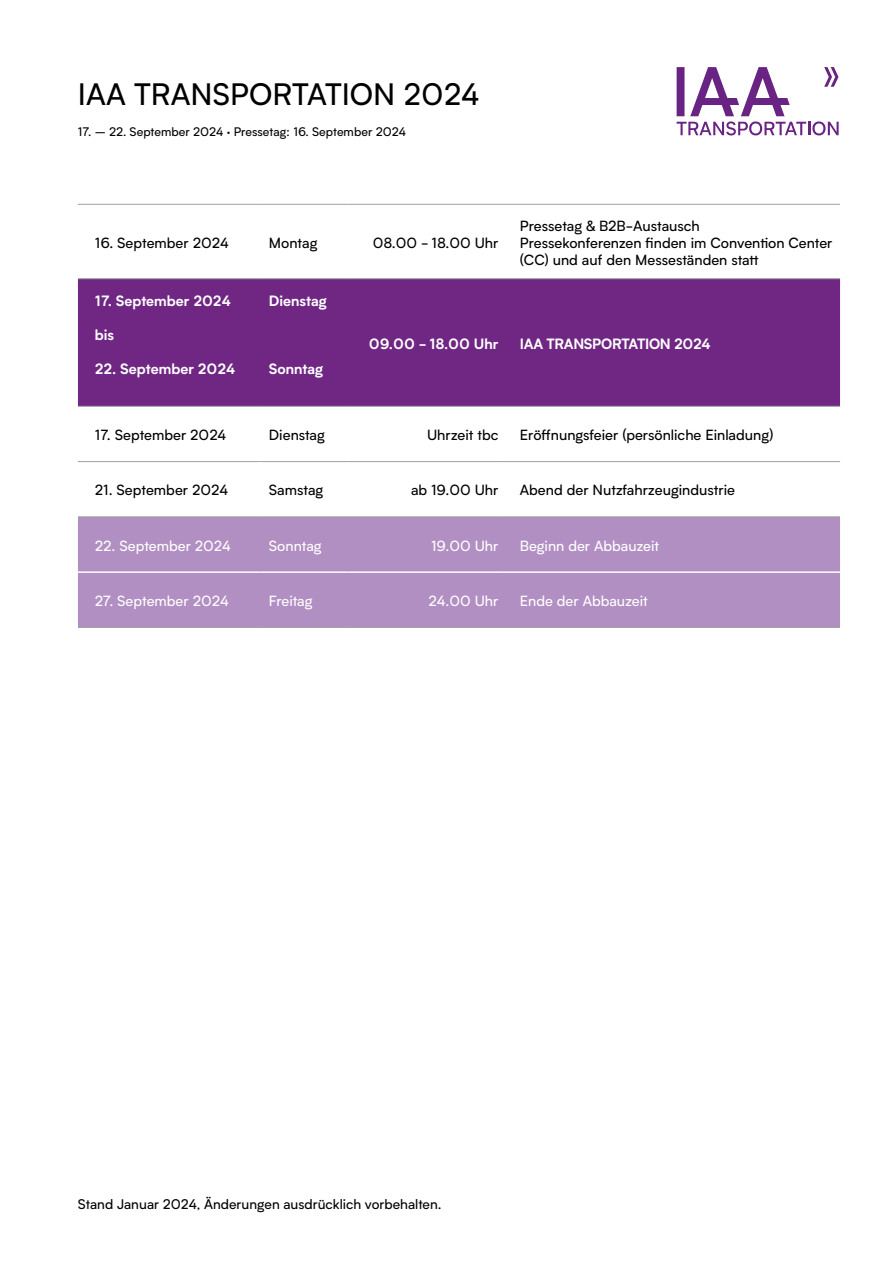
<style>
.page{position:relative;width:893px;height:1263px;background:#fff}
.page>*{position:absolute;margin:0;border:0;box-sizing:border-box;transform-origin:0 0}
.t1{font:30px "Biotif";color:#000}
.t2{font:14.25px/17.1px "Biotif";color:#000}
.t3{font:14.25px "Biotif";color:#fff}
.t4{font:700 14.25px "Biotif";color:#fff}
.t5{font:700 14.25px "Biotif";letter-spacing:-.02em;color:#fff}
.t6{font:13.5px "Biotif";color:#000}
.t7{font:12px "Biotif";color:#000}
</style>
<div class="page">
<svg style="left:677px;top:67px;width:162px;height:68px"></svg>
<div style="left:78px;top:279px;width:762px;height:127px;background:#702784"></div>
<div style="left:78px;top:518px;width:762px;height:109px;background:#b28fc2"></div>
<hr style="left:78px;top:406px;width:182px;height:1px;background:#a1a1a1">
<hr style="left:260px;top:406px;width:89px;height:1px;background:#a1a1a1">
<hr style="left:349px;top:406px;width:154px;height:1px;background:#a1a1a1">
<hr style="left:503px;top:406px;width:337px;height:1px;background:#a1a1a1">
<hr style="left:78px;top:461px;width:182px;height:1px;background:#a1a1a1">
<hr style="left:260px;top:461px;width:89px;height:1px;background:#a1a1a1">
<hr style="left:349px;top:461px;width:154px;height:1px;background:#a1a1a1">
<hr style="left:503px;top:461px;width:337px;height:1px;background:#a1a1a1">
<hr style="left:78px;top:517px;width:182px;height:1px;background:#a0a09f">
<hr style="left:260px;top:517px;width:89px;height:1px;background:#a0a09f">
<hr style="left:349px;top:517px;width:154px;height:1px;background:#a0a09f">
<hr style="left:503px;top:517px;width:337px;height:1px;background:#a0a09f">
<hr style="left:78px;top:627px;width:182px;height:1px;background:#a1a1a1">
<hr style="left:260px;top:627px;width:89px;height:1px;background:#a1a1a1">
<hr style="left:349px;top:627px;width:154px;height:1px;background:#a1a1a1">
<hr style="left:503px;top:627px;width:337px;height:1px;background:#a1a1a1">
<hr style="left:78px;top:204px;width:182px;height:1px;background:#a1a1a1">
<hr style="left:260px;top:204px;width:89px;height:1px;background:#a1a1a1">
<hr style="left:349px;top:204px;width:154px;height:1px;background:#a1a1a1">
<hr style="left:503px;top:204px;width:337px;height:1px;background:#a1a1a1">
<hr style="left:78px;top:278px;width:182px;height:1px;background:#a1a1a1">
<hr style="left:260px;top:278px;width:89px;height:1px;background:#a1a1a1">
<hr style="left:349px;top:278px;width:154px;height:1px;background:#a1a1a1">
<hr style="left:503px;top:278px;width:337px;height:1px;background:#a1a1a1">
<hr style="left:78px;top:571px;width:182px;height:2px;background:#fff">
<hr style="left:260px;top:571px;width:89px;height:2px;background:#fff">
<hr style="left:349px;top:571px;width:154px;height:2px;background:#fff">
<hr style="left:503px;top:571px;width:337px;height:2px;background:#fff">
<h1 class="t1" style="left:78px;top:73px;width:403px">IAA TRANSPORTATION 2024</h1>
<p class="t7" style="left:78px;top:123px;width:330px">17. – 22. September 2024 · Pressetag: 16. September 2024</p>
<p class="t2" style="left:95px;top:233px;width:135px">16. September 2024</p>
<p class="t2" style="left:269px;top:233px;width:50px">Montag</p>
<p class="t2" style="left:373px;top:233px;width:127px">08.00 - 18.00 Uhr</p>
<p class="t2" style="left:520px;top:216px;width:314px">Pressetag &amp; B2B-Austausch<br>Pressekonferenzen finden im Convention Center (CC) und auf den Messeständen statt</p>
<p class="t4" style="left:95px;top:290px;width:137px">17. September 2024</p>
<p class="t4" style="left:95px;top:324px;width:21px">bis</p>
<p class="t4" style="left:95px;top:358px;width:142px">22. September 2024</p>
<p class="t4" style="left:269px;top:290px;width:59px">Dienstag</p>
<p class="t4" style="left:269px;top:358px;width:56px">Sonntag</p>
<p class="t4" style="left:369px;top:333px;width:131px">09.00 - 18.00 Uhr</p>
<p class="t5" style="left:520px;top:333px;width:192px">IAA TRANSPORTATION 2024</p>
<p class="t2" style="left:95px;top:426px;width:133px">17. September 2024</p>
<p class="t2" style="left:269px;top:426px;width:57px">Dienstag</p>
<p class="t2" style="left:427px;top:426px;width:73px">Uhrzeit tbc</p>
<p class="t2" style="left:520px;top:426px;width:255px">Eröffnungsfeier (persönliche Einladung)</p>
<p class="t2" style="left:95px;top:481px;width:135px">21. September 2024</p>
<p class="t2" style="left:269px;top:481px;width:56px">Samstag</p>
<p class="t2" style="left:411px;top:481px;width:89px">ab 19.00 Uhr</p>
<p class="t2" style="left:520px;top:481px;width:217px">Abend der Nutzfahrzeugindustrie</p>
<p class="t3" style="left:95px;top:535px;width:137px">22. September 2024</p>
<p class="t3" style="left:269px;top:535px;width:54px">Sonntag</p>
<p class="t3" style="left:431px;top:535px;width:69px">19.00 Uhr</p>
<p class="t3" style="left:520px;top:535px;width:141px">Beginn der Abbauzeit</p>
<p class="t3" style="left:95px;top:591px;width:135px">27. September 2024</p>
<p class="t3" style="left:269px;top:591px;width:45px">Freitag</p>
<p class="t3" style="left:428px;top:591px;width:72px">24.00 Uhr</p>
<p class="t3" style="left:520px;top:591px;width:129px">Ende der Abbauzeit</p>
<p class="t6" style="left:78px;top:1194px;width:365px">Stand Januar 2024, Änderungen ausdrücklich vorbehalten.</p>
</div>
